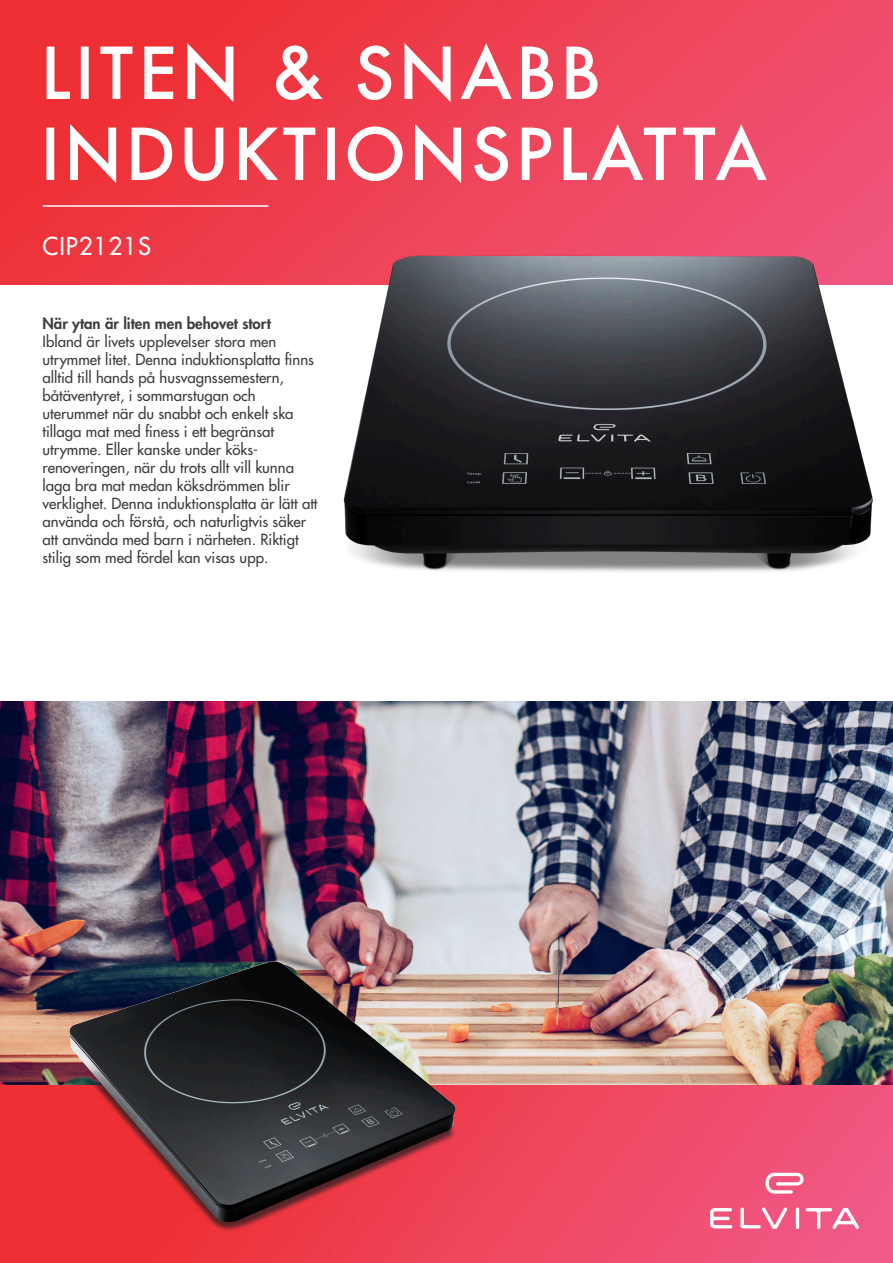
<style>
.page{position:relative;width:893px;height:1263px;background:#fff}
.page>*{position:absolute;margin:0;border:0;box-sizing:border-box;transform-origin:0 0}
.t1{font:500 67.5px "Futura Std";letter-spacing:.125em;color:#fff}
.t2{font:500 24px "Futura Std";letter-spacing:.04em;color:#fff}
.t3{font:500 15px/18px "Futura Std";color:#3e3e3f}
.s1{font-weight:800}
</style>
<div class="page">
<div style="left:0;top:1084px;width:893px;height:179px;background:linear-gradient(to right,#ed2b2a,#f05983)"></div>
<svg style="left:765px;top:1173px;width:38px;height:20px"></svg>
<svg style="left:740px;top:1207px;width:47px;height:22px"></svg>
<hr style="left:796px;top:1207px;width:3px;height:22px;background:#fff;border-radius:2px">
<svg style="left:710px;top:1208px;width:22px;height:20px"></svg>
<svg style="left:806px;top:1208px;width:53px;height:21px"></svg>
<div style="left:0;top:0;width:893px;height:285px;background:linear-gradient(to right,#ee3033,#ef5173)"></div>
<div style="left:90px;top:1079px;width:365px;height:152px;background:#231f20;opacity:.75"></div>
<svg style="left:46px;top:46px;width:25px;height:54px"></svg>
<div style="left:81px;top:47px;width:8px;height:52px;border:2px solid #fff"></div>
<svg style="left:100px;top:46px;width:33px;height:54px;background:#f04c4f"></svg>
<svg style="left:144px;top:46px;width:30px;height:54px;background:#f15e61"></svg>
<svg style="left:187px;top:41px;width:47px;height:63px;background:#f05257"></svg>
<svg style="left:275px;top:45px;width:49px;height:56px;background:#f0575f"></svg>
<svg style="left:357px;top:45px;width:35px;height:56px;background:#f05c66"></svg>
<svg style="left:404px;top:41px;width:47px;height:63px;background:#f05a67"></svg>
<svg style="left:460px;top:42px;width:53px;height:58px;background:#ef5665"></svg>
<svg style="left:521px;top:46px;width:33px;height:54px;background:#f16c7b"></svg>
<svg style="left:566px;top:46px;width:32px;height:54px;background:#f16f7e"></svg>
<div style="left:46px;top:128px;width:8px;height:52px;border:2px solid #fff"></div>
<svg style="left:69px;top:122px;width:48px;height:63px;background:#f05055"></svg>
<svg style="left:131px;top:127px;width:42px;height:54px;background:#f0585e"></svg>
<svg style="left:184px;top:127px;width:40px;height:55px;background:#f0575f"></svg>
<svg style="left:238px;top:127px;width:78px;height:54px;background:#f05762"></svg>
<div style="left:327px;top:128px;width:8px;height:52px;border:2px solid #fff"></div>
<svg style="left:347px;top:126px;width:56px;height:56px;background:#f05968"></svg>
<svg style="left:414px;top:122px;width:48px;height:63px;background:#f05e6e"></svg>
<svg style="left:473px;top:126px;width:36px;height:56px;background:#f06374"></svg>
<svg style="left:521px;top:127px;width:31px;height:54px;background:#f1687a"></svg>
<svg style="left:563px;top:123px;width:205px;height:58px;background:#f06078"></svg>
<img style="left:0;top:702px;width:893px;height:382px">
<img style="left:69px;top:961px;width:386px;height:261px">
<img style="left:337px;top:232px;width:556px;height:340px">
<hr style="left:43px;top:205px;width:225px;height:2px;background:#fff">
<p class="t1" style="left:43px;top:31px;width:558px">LITEN &amp; SNABB</p>
<p class="t1" style="left:43px;top:112px;width:724px">INDUKTIONSPLATTA</p>
<p class="t2" style="left:43px;top:231px;width:110px">CIP2121S</p>
<p class="t3" style="left:43px;top:315px;width:277px"><span class="s1">När ytan är liten men behovet stort<br></span>Ibland är livets upplevelser stora men utrymmet litet. Denna induktionsplatta finns alltid till hands på husvagnssemestern, båtäventyret, i sommarstugan och uterummet när du snabbt och enkelt ska tillaga mat med finess i ett begränsat utrymme. Eller kanske under köks&shy;renoveringen, när du trots allt vill kunna laga bra mat medan köksdrömmen blir verklighet. Denna induktionsplatta är lätt att använda och förstå, och naturligtvis säker att använda med barn i närheten. Riktigt stilig som med fördel kan visas upp.</p>
</div>
